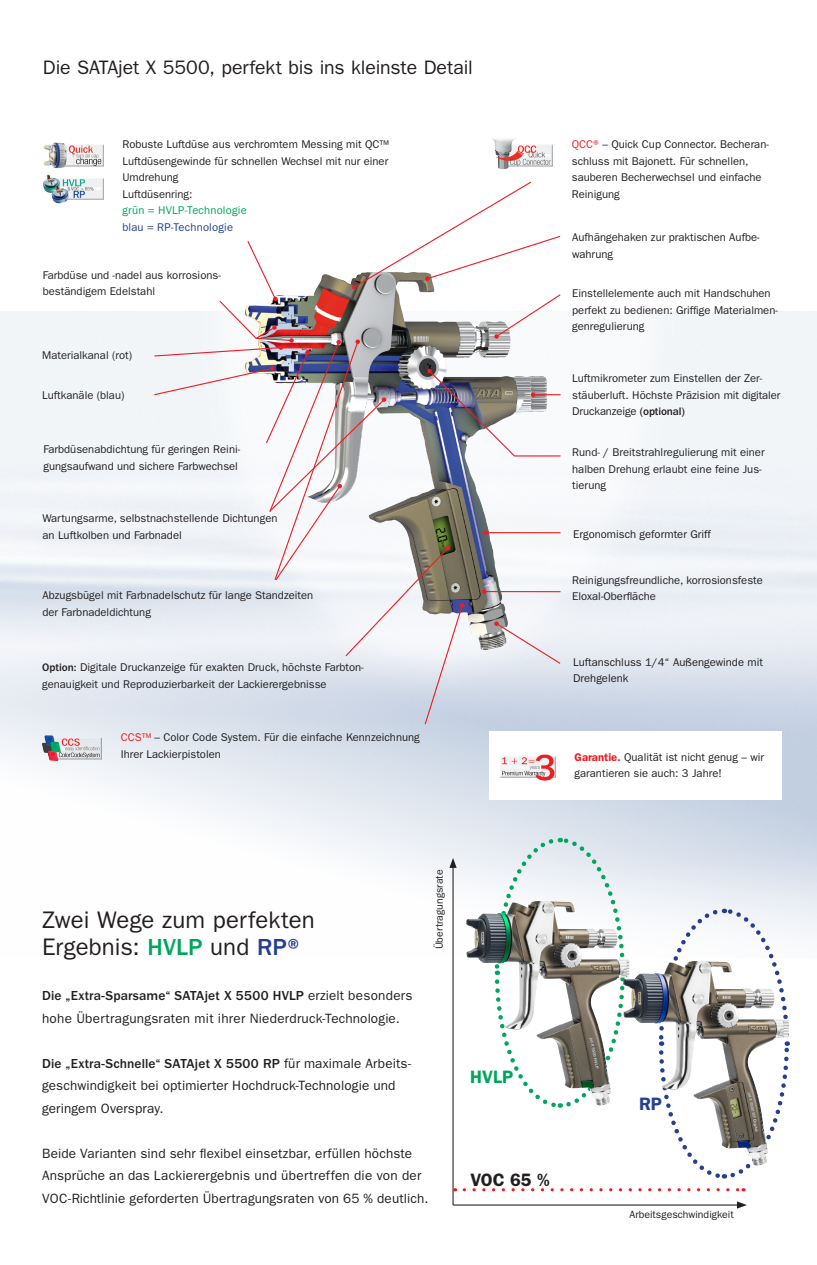
<style>
.page{position:relative;width:817px;height:1265px;background:#fff}
.page>*{position:absolute;margin:0;border:0;box-sizing:border-box;transform-origin:0 0}
.t1{font:24px/27px "ITC Franklin Gothic Std";letter-spacing:.005em;color:#231f20}
.Headline_klein{font:19.5px "ITC Franklin Gothic Std";letter-spacing:-.005em;color:#231f20}
.t2{font:600 18px "ITC Franklin Gothic Std";color:#231f20}
.t3{font:600 18px "ITC Franklin Gothic Std";color:#00a65d}
.t4{font:600 18px "ITC Franklin Gothic Std";color:#253f8e}
.t5{font:13.5px/22.5px "ITC Franklin Gothic Std";letter-spacing:.01em;color:#231f20}
.Bildunterschrift{font:11.25px/16.5px "ITC Franklin Gothic Std";color:#231f20}
.Bildunterschrift-2{font:11.25px/16.5px "ITC Franklin Gothic Std";letter-spacing:.01em;color:#00a65d}
.Bildunterschrift-3{font:11.25px "ITC Franklin Gothic Std";letter-spacing:.015em;color:#253f8e}
.t6{font:10.5px "ITC Franklin Gothic Std";color:#231f20}
.s1{color:#231f20}
.s2{font-weight:500}
.s3{color:#ee1d23}
.s4{font-weight:600;color:#ee1d23}
.s5{font-weight:500;color:#00a65d}
.s6{font-weight:500;color:#253f8e}
</style>
<div class="page">
<img style="left:0;top:311px;width:817px;height:646px">
<svg style="left:492px;top:835px;width:135px;height:273px"></svg>
<svg style="left:656px;top:906px;width:135px;height:273px"></svg>
<svg style="left:562px;top:311px;width:136px;height:391px;fill:#eef1f6"></svg>
<svg style="left:492px;top:139px;width:166px;height:524px"></svg>
<hr style="left:452px;top:865px;width:1px;height:339px;background:#231f20">
<svg style="left:449px;top:858px;width:7px;height:9px"></svg>
<hr style="left:453px;top:1204px;width:286px;height:1px;background:#231f20">
<svg style="left:737px;top:1201px;width:10px;height:7px"></svg>
<svg style="left:464px;top:1188px;width:280px;height:3px"></svg>
<img style="left:623px;top:961px;width:106px;height:138px">
<img style="left:466px;top:901px;width:106px;height:138px">
<img style="left:43px;top:142px;width:60px;height:26px">
<img style="left:43px;top:174px;width:60px;height:30px">
<img style="left:493px;top:139px;width:59px;height:35px">
<div style="left:489px;top:731px;width:293px;height:68px;background:#fff"></div>
<img style="left:500px;top:754px;width:55px;height:27px">
<img style="left:42px;top:727px;width:59px;height:40px">
<svg style="left:153px;top:180px;width:409px;height:545px"></svg>
<p class="Headline_klein" style="left:43px;top:56px;width:431px">Die SATAjet X 5500, perfekt bis ins kleinste Detail</p>
<p class="Bildunterschrift" style="left:122px;top:136px;width:268px;text-align:justify">Robuste Luftdüse aus verchromtem Messing mit QC™ Luftdüsengewinde für schnellen Wechsel mit nur einer Umdrehung</p>
<p class="Bildunterschrift-2" style="left:122px;top:186px;width:126px"><span class="s1">Luftdüsenring:<br></span>grün = HVLP-Technologie</p>
<p class="Bildunterschrift-3" style="left:122px;top:220px;width:112px">blau = RP-Technologie</p>
<p class="Bildunterschrift" style="left:43px;top:267px;width:179px">Farbdüse und -nadel aus korrosions&shy;beständigem Edelstahl</p>
<p class="Bildunterschrift" style="left:42px;top:347px;width:92px">Materialkanal (rot)</p>
<p class="Bildunterschrift" style="left:42px;top:386px;width:84px">Luftkanäle (blau)</p>
<p class="Bildunterschrift" style="left:44px;top:441px;width:198px">Farbdüsenabdichtung für geringen Reini&shy;gungsaufwand und sichere Farbwechsel</p>
<p class="Bildunterschrift" style="left:42px;top:510px;width:236px">Wartungsarme, selbstnachstellende Dichtungen an Luftkolben und Farbnadel</p>
<p class="Bildunterschrift" style="left:42px;top:587px;width:272px">Abzugsbügel mit Farbnadelschutz für lange Standzeiten der Farbnadeldichtung</p>
<p class="Bildunterschrift" style="left:42px;top:659px;width:323px"><span class="s2">Option:</span> Digitale Druckanzeige für exakten Druck, höchste Farbton&shy;genauigkeit und Reproduzierbarkeit der Lackierergebnisse</p>
<p class="Bildunterschrift" style="left:121px;top:729px;width:301px"><span class="s3">CCS™</span> – Color Code System. Für die einfache Kennzeichnung<br>Ihrer Lackierpistolen</p>
<p class="Bildunterschrift" style="left:572px;top:136px;width:198px"><span class="s3">QCC®</span> – Quick Cup Connector. Becheran&shy;schluss mit Bajonett. Für schnellen, sauberen Becherwechsel und einfache<br>Reinigung</p>
<p class="Bildunterschrift" style="left:572px;top:229px;width:189px">Aufhängehaken zur praktischen Aufbe&shy;wahrung</p>
<p class="Bildunterschrift" style="left:572px;top:285px;width:207px">Einstellelemente auch mit Handschuhen perfekt zu bedienen: Griffige Materialmen&shy;genregulierung</p>
<p class="Bildunterschrift" style="left:572px;top:370px;width:210px">Luftmikrometer zum Einstellen der Zer&shy;stäuberluft. Höchste Präzision mit digitaler<br>Druckanzeige <span class="s2">(optional)</span></p>
<p class="Bildunterschrift" style="left:572px;top:444px;width:194px">Rund- / Breitstrahlregulierung mit einer halben Drehung erlaubt eine feine Jus&shy;tierung</p>
<p class="Bildunterschrift" style="left:573px;top:526px;width:139px">Ergonomisch geformter Griff</p>
<p class="Bildunterschrift" style="left:572px;top:571px;width:192px">Reinigungsfreundliche, korrosionsfeste<br>Eloxal-Oberfläche</p>
<p class="Bildunterschrift" style="left:573px;top:653px;width:191px">Luftanschluss 1/4“ Außengewinde mit<br>Drehgelenk</p>
<p class="Bildunterschrift" style="left:574px;top:748px;width:191px"><span class="s4">Garantie.</span> Qualität ist nicht genug – wir garantieren sie auch: 3 Jahre!</p>
<p class="t6" style="left:433px;top:949px;width:81px;rotate:-90deg">Übertragungsrate</p>
<p class="t1" style="left:42px;top:906px;width:274px">Zwei Wege zum perfekten<br>Ergebnis: <span class="s5">HVLP</span> und <span class="s6">RP®</span></p>
<p class="t5" style="left:42px;top:984px;width:372px"><span class="s2">Die „Extra-Sparsame“ SATAjet X 5500 HVLP</span> erzielt besonders hohe Übertragungsraten mit ihrer Niederdruck-Technologie.</p>
<p class="t5" style="left:42px;top:1052px;width:370px"><span class="s2">Die „Extra-Schnelle“ SATAjet X 5500 RP</span> für maximale Arbeits&shy;geschwindigkeit bei optimierter Hochdruck-Technologie und geringem Overspray.</p>
<p class="t5" style="left:42px;top:1142px;width:388px">Beide Varianten sind sehr flexibel einsetzbar, erfüllen höchste<br>Ansprüche an das Lackierergebnis und übertreffen die von der<br>VOC-Richtlinie geforderten Übertragungsraten von 65 % deutlich.</p>
<p class="t3" style="left:470px;top:1066px;width:44px">HVLP</p>
<p class="t2" style="left:470px;top:1168px;width:81px">VOC 65 %</p>
<p class="t4" style="left:639px;top:1093px;width:25px">RP</p>
<p class="t6" style="left:629px;top:1208px;width:106px">Arbeitsgeschwindigkeit</p>
</div>
